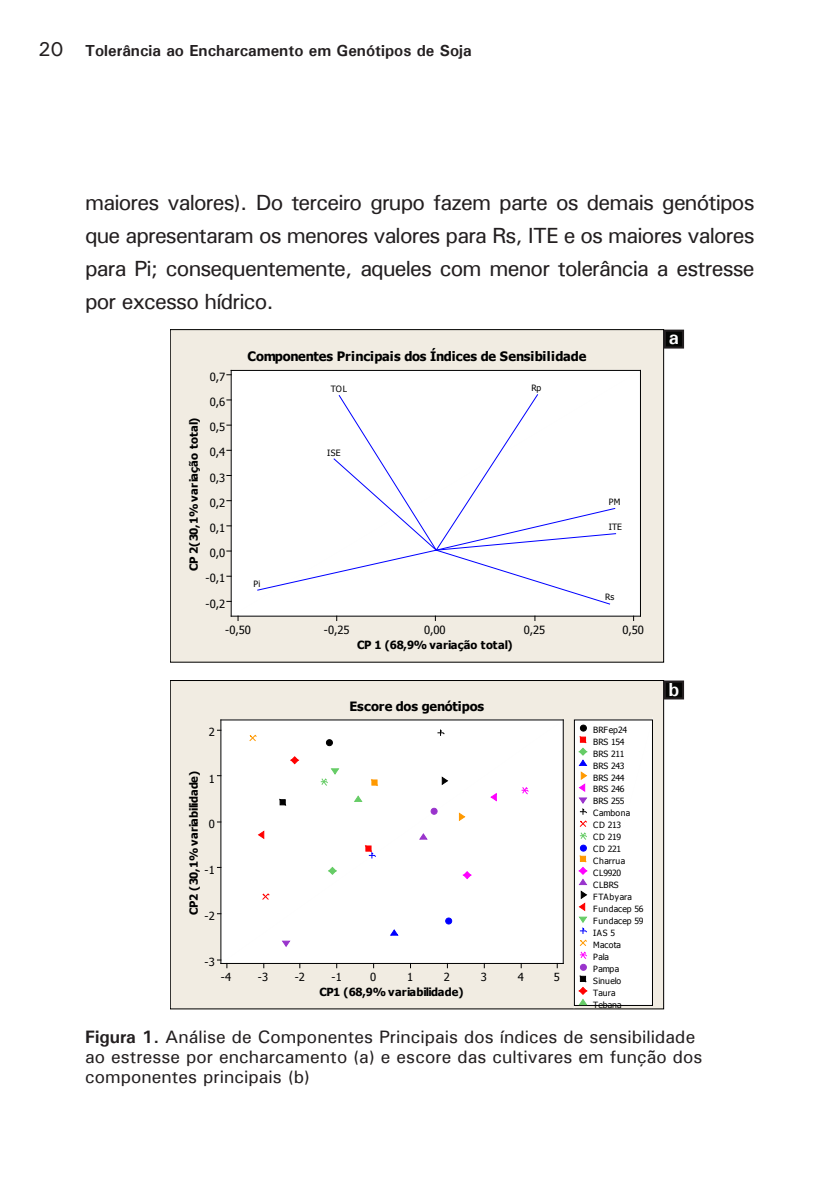
<style>
.page{position:relative;width:840px;height:1191px;background:#fff}
.page>*{position:absolute;margin:0;border:0;box-sizing:border-box;transform-origin:0 0}
.t1{font:22px/33px "Univers";letter-spacing:-.04em;color:#231f20;text-align:justify}
.t2{font:700 18.8px "Univers";color:#fcfcfc}
.t3{font:18px/20px "Univers";color:#231f20}
.t4{font:700 16px "Univers";color:#231f20}
.t5{font:700 13px "Tahoma";color:#000}
.t6{font:700 12.8px "Tahoma";letter-spacing:-.015em;color:#000}
.t7{font:11.2px "Tahoma";letter-spacing:-.01em;color:#000}
.t8{font:700 11.2px "Tahoma";letter-spacing:.005em;color:#000}
.t9{font:700 11.2px "Tahoma";letter-spacing:-.015em;color:#000}
.t10{font:8.6px/12px "Tahoma";letter-spacing:.04em;color:#000}
.t11{font:8.6px/12px "Tahoma";letter-spacing:.01em;color:#000}
.t12{font:8.6px/11.8px "Tahoma";letter-spacing:-.02em;color:#000}
.s1{font-weight:400;font-size:20px}
.s2{font-weight:700}
</style>
<div class="page">
<div style="left:170px;top:331px;width:494px;height:332px;background:#f1ece2"></div>
<div style="left:170px;top:329px;width:493px;height:333px;border:1px solid #000"></div>
<svg style="left:230px;top:369px;width:411px;height:248px"></svg>
<hr style="left:231px;top:370px;width:409px;height:1px;background:#000">
<hr style="left:231px;top:616px;width:409px;height:1px;background:#000">
<hr style="left:639px;top:370px;width:1px;height:246px;background:#000">
<hr style="left:230px;top:370px;width:1px;height:246px;background:#000">
<svg style="left:256px;top:393px;width:360px;height:212px"></svg>
<div style="left:172px;top:682px;width:492px;height:327px;background:#f1ece2"></div>
<svg style="left:219px;top:718px;width:344px;height:245px"></svg>
<hr style="left:221px;top:719px;width:342px;height:1px;background:#000">
<hr style="left:221px;top:963px;width:342px;height:1px;background:#000">
<svg style="left:217px;top:959px;width:10px;height:8px"></svg>
<hr style="left:562px;top:720px;width:1px;height:243px;background:#000">
<hr style="left:220px;top:720px;width:1px;height:243px;background:#000">
<svg style="left:326px;top:739px;width:6px;height:6px"></svg>
<div style="left:326px;top:739px;width:6px;height:7px;border:1px solid #000;border-radius:50%"></div>
<svg style="left:445px;top:918px;width:6px;height:6px"></svg>
<div style="left:445px;top:917px;width:7px;height:7px;border:1px solid #00f;border-radius:50%"></div>
<svg style="left:370px;top:778px;width:9px;height:9px"></svg>
<svg style="left:462px;top:870px;width:10px;height:9px"></svg>
<svg style="left:418px;top:832px;width:10px;height:8px"></svg>
<svg style="left:441px;top:776px;width:7px;height:10px"></svg>
<svg style="left:257px;top:830px;width:7px;height:10px"></svg>
<svg style="left:364px;top:844px;width:12px;height:15px"></svg>
<svg style="left:249px;top:734px;width:8px;height:7px"></svg>
<svg style="left:521px;top:786px;width:8px;height:9px"></svg>
<svg style="left:327px;top:866px;width:11px;height:9px"></svg>
<svg style="left:431px;top:808px;width:6px;height:6px"></svg>
<div style="left:430px;top:808px;width:7px;height:6px;border:1px solid #93c;border-radius:50%"></div>
<svg style="left:279px;top:798px;width:8px;height:9px"></svg>
<svg style="left:290px;top:755px;width:10px;height:10px"></svg>
<svg style="left:353px;top:794px;width:9px;height:8px"></svg>
<svg style="left:389px;top:928px;width:9px;height:8px"></svg>
<svg style="left:458px;top:812px;width:7px;height:10px"></svg>
<svg style="left:489px;top:792px;width:8px;height:10px"></svg>
<svg style="left:281px;top:940px;width:9px;height:8px"></svg>
<svg style="left:437px;top:728px;width:8px;height:8px"></svg>
<svg style="left:261px;top:892px;width:9px;height:8px"></svg>
<svg style="left:320px;top:767px;width:19px;height:19px"></svg>
<svg style="left:573px;top:713px;width:80px;height:296px"></svg>
<div style="left:664px;top:331px;width:18px;height:16px;background:#040503"></div>
<div style="left:663px;top:329px;width:20px;height:19px;border:2px solid #231f20"></div>
<div style="left:664px;top:681px;width:18px;height:17px;background:#040503"></div>
<div style="left:663px;top:680px;width:20px;height:19px;border:2px solid #231f20"></div>
<p class="t4" style="left:38px;top:41px;width:434px"><span class="s1">20</span> Tolerância ao Encharcamento em Genótipos de Soja</p>
<p class="t1" style="left:85px;top:185px;width:670px">maiores valores). Do terceiro grupo fazem parte os demais genótipos que apresentaram os menores valores para Rs, ITE e os maiores valores para Pi; consequentemente, aqueles com menor tolerância a estresse por excesso hídrico.</p>
<p class="t7" style="left:210px;top:369px;width:17px">0,7</p>
<p class="t7" style="left:210px;top:394px;width:17px">0,6</p>
<p class="t7" style="left:210px;top:419px;width:17px">0,5</p>
<p class="t7" style="left:210px;top:445px;width:17px">0,4</p>
<p class="t7" style="left:210px;top:470px;width:17px">0,3</p>
<p class="t7" style="left:210px;top:495px;width:17px">0,2</p>
<p class="t7" style="left:210px;top:520px;width:17px">0,1</p>
<p class="t7" style="left:210px;top:545px;width:17px">0,0</p>
<p class="t7" style="left:205px;top:571px;width:21px">-0,1</p>
<p class="t7" style="left:205px;top:596px;width:21px">-0,2</p>
<p class="t8" style="left:186px;top:571px;width:155px;rotate:-90deg">CP 2(30,1% variação total)</p>
<p class="t5" style="left:247px;top:347px;width:340px">Componentes Principais dos Índices de Sensibilidade</p>
<p class="t11" style="left:330px;top:382px;width:18px">TOL</p>
<p class="t11" style="left:531px;top:382px;width:11px">Rp</p>
<p class="t11" style="left:253px;top:577px;width:9px">Pi</p>
<p class="t11" style="left:327px;top:446px;width:15px">ISE</p>
<p class="t11" style="left:608px;top:495px;width:13px">PM</p>
<p class="t11" style="left:608px;top:520px;width:15px">ITE</p>
<p class="t11" style="left:605px;top:590px;width:10px">Rs</p>
<p class="t7" style="left:225px;top:623px;width:27px">-0,50</p>
<p class="t7" style="left:323px;top:623px;width:27px">-0,25</p>
<p class="t7" style="left:424px;top:623px;width:23px">0,00</p>
<p class="t7" style="left:523px;top:623px;width:23px">0,25</p>
<p class="t7" style="left:622px;top:623px;width:23px">0,50</p>
<p class="t8" style="left:357px;top:637px;width:157px">CP 1 (68,9% variação total)</p>
<p class="t7" style="left:209px;top:724px;width:8px">2</p>
<p class="t7" style="left:209px;top:771px;width:8px">1</p>
<p class="t7" style="left:209px;top:816px;width:8px">0</p>
<p class="t7" style="left:204px;top:862px;width:12px">-1</p>
<p class="t7" style="left:204px;top:908px;width:12px">-2</p>
<p class="t7" style="left:204px;top:954px;width:12px">-3</p>
<p class="t9" style="left:186px;top:914px;width:145px;rotate:-90deg">CP2 (30,1% variabilidade)</p>
<p class="t6" style="left:349px;top:697px;width:136px">Escore dos genótipos</p>
<p class="t7" style="left:221px;top:970px;width:12px">-4</p>
<p class="t7" style="left:257px;top:970px;width:12px">-3</p>
<p class="t7" style="left:294px;top:970px;width:12px">-2</p>
<p class="t7" style="left:331px;top:970px;width:12px">-1</p>
<p class="t7" style="left:370px;top:970px;width:8px">0</p>
<p class="t7" style="left:407px;top:970px;width:8px">1</p>
<p class="t7" style="left:443px;top:970px;width:8px">2</p>
<p class="t7" style="left:480px;top:970px;width:8px">3</p>
<p class="t7" style="left:517px;top:970px;width:8px">4</p>
<p class="t7" style="left:553px;top:970px;width:8px">5</p>
<p class="t9" style="left:319px;top:984px;width:145px">CP1 (68,9% variabilidade)</p>
<p class="t11" style="left:593px;top:723px;width:35px">BRFep24</p>
<p class="t12" style="left:593px;top:735px;width:39px">BRS 154<br>BRS 211<br>BRS 243<br>BRS 244<br>BRS 246<br>BRS 255<br>Cambona<br>CD 213</p>
<p class="t10" style="left:593px;top:830px;width:52px">CD 219<br>CD 221<br>Charrua<br>CL9920<br>CLBRS<br>FTAbyara<br>Fundacep 56<br>Fundacep 59<br>IAS 5<br>Macota</p>
<p class="t11" style="left:593px;top:950px;width:30px">Pala<br>Pampa<br>Sinuelo<br>Taura<br>Tebana</p>
<p class="t2" style="left:668px;top:325px;width:12px">a</p>
<p class="t2" style="left:668px;top:677px;width:12px">b</p>
<p class="t3" style="left:85px;top:1026px;width:618px"><span class="s2">Figura 1.</span> Análise de Componentes Principais dos índices de sensibilidade ao estresse por encharcamento (a) e escore das cultivares em função dos componentes principais (b)</p>
</div>
